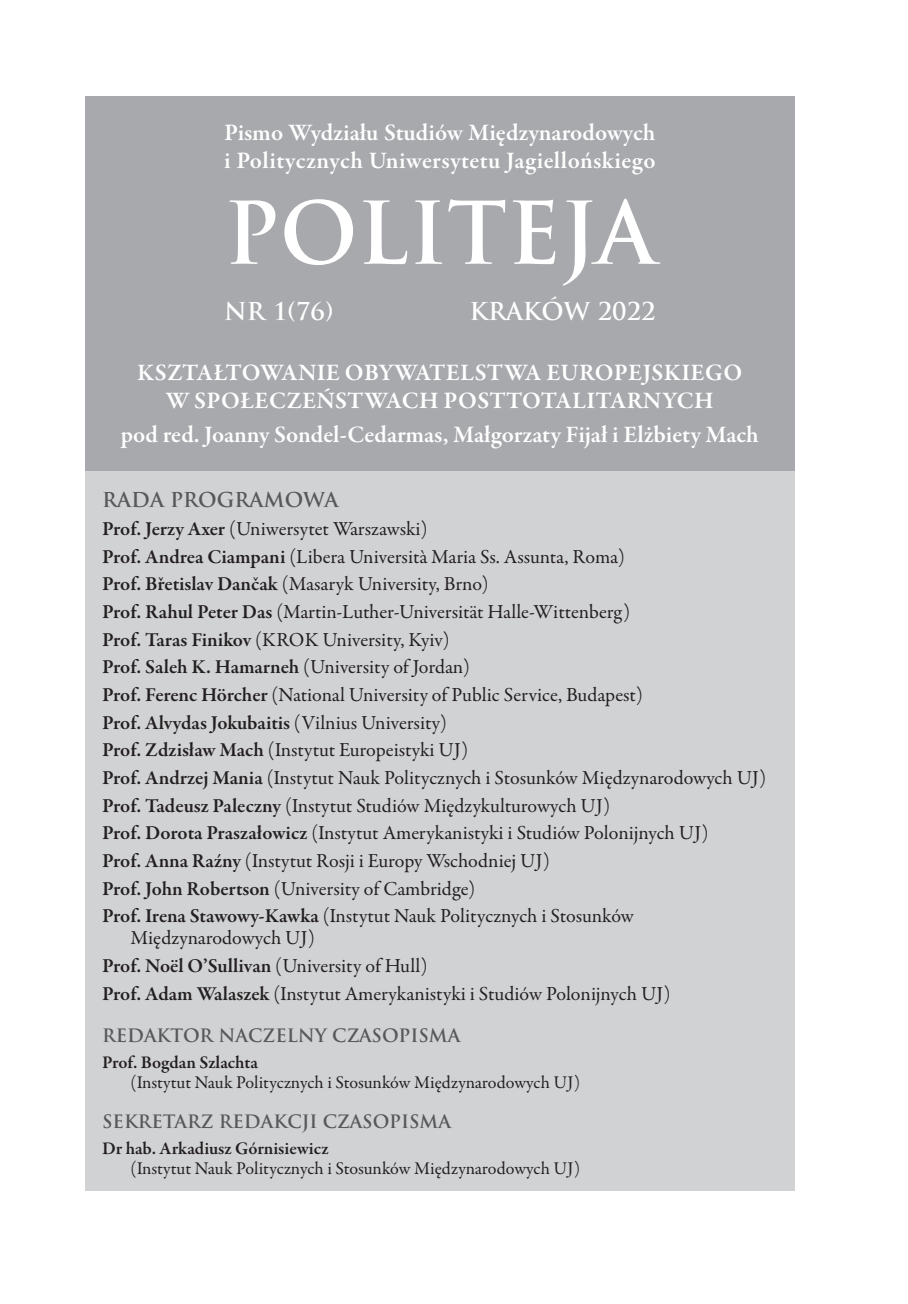
<style>
.page{position:relative;width:908px;height:1304px;background:#fff}
.page>*{position:absolute;margin:0;border:0;box-sizing:border-box;transform-origin:0 0}
.t1{font:700 84px "Trajan Pro";letter-spacing:.005em;color:#fff}
.t2{font:600 24px/28px "Garamond Premr Pro";letter-spacing:.005em;color:#fff}
.t3{font:700 24px "Trajan Pro";color:#fff}
.t4{font:20px/27.6px "Garamond Premr Pro";color:#231f20}
.t5{font:700 20px "Trajan Pro";color:#57585a}
.t6{font:18px "Garamond Premr Pro";color:#231f20}
.t7{font:700 18px "Trajan Pro";color:#57585a}
.t8{font:600 18px "Garamond Premr Pro";color:#231f20}
.s1{font-weight:600}
</style>
<div class="page">
<div style="left:85px;top:351px;width:709px;height:840px;background:#d1d2d4"></div>
<div style="left:85px;top:96px;width:709px;height:375px;background:#a8a9ad"></div>
<p class="t2" style="left:224px;top:119px;width:432px">Pismo Wydziału Studiów Międzynarodowych i Politycznych Uniwersytetu Jagiellońskiego</p>
<h1 class="t1" style="left:224px;top:181px;width:432px">POLITEJA</h1>
<p class="t3" style="left:224px;top:296px;width:111px">NR 1(76)</p>
<p class="t3" style="left:469px;top:296px;width:187px">KRAKÓW 2022</p>
<p class="t2" style="left:137px;top:359px;width:606px;text-align:center">KSZTAŁTOWANIE OBYWATELSTWA EUROPEJSKIEGO<br>W SPOŁECZEŃSTWACH POSTTOTALITARNYCH</p>
<p class="t2" style="left:121px;top:421px;width:639px">pod red. Joanny Sondel-Cedarmas, Małgorzaty Fijał i Elżbiety Mach</p>
<p class="t5" style="left:102px;top:488px;width:237px">RADA PROGRAMOWA</p>
<p class="t4" style="left:102px;top:515px;width:665px"><span class="s1">Prof. Jerzy Axer</span> (Uniwersytet Warszawski)<br><span class="s1">Prof. Andrea Ciampani</span> (Libera Università Maria Ss. Assunta, Roma)<br><span class="s1">Prof. Břetislav Dančak</span> (Masaryk University, Brno)<br><span class="s1">Prof. Rahul Peter Das</span> (Martin-Luther-Universität Halle-Wittenberg)<br><span class="s1">Prof. Taras Finikov</span> (KROK University, Kyiv)<br><span class="s1">Prof. Saleh K. Hamarneh</span> (University of Jordan)<br><span class="s1">Prof. Ferenc Hörcher</span> (National University of Public Service, Budapest)<br><span class="s1">Prof. Alvydas Jokubaitis</span> (Vilnius University)<br><span class="s1">Prof. Zdzisław Mach</span> (Instytut Europeistyki UJ)<br><span class="s1">Prof. Andrzej Mania</span> (Instytut Nauk Politycznych i Stosunków Międzynarodowych UJ)<br><span class="s1">Prof. Tadeusz Paleczny</span> (Instytut Studiów Międzykulturowych UJ)<br><span class="s1">Prof. Dorota Praszałowicz</span> (Instytut Amerykanistyki i Studiów Polonijnych UJ)<br><span class="s1">Prof. Anna Raźny</span> (Instytut Rosji i Europy Wschodniej UJ)<br><span class="s1">Prof. John Robertson</span> (University of Cambridge)<br><span class="s1">Prof. Irena Stawowy-Kawka</span> (Instytut Nauk Politycznych i Stosunków</p>
<p class="t4" style="left:102px;top:925px;width:569px;text-indent:28px">Międzynarodowych UJ)<br><span class="s1">Prof. Noël O’Sullivan</span> (University of Hull)<br><span class="s1">Prof. Adam Walaszek</span> (Instytut Amerykanistyki i Studiów Polonijnych UJ)</p>
<p class="t7" style="left:102px;top:1025px;width:359px">REDAKTOR NACZELNY CZASOPISMA</p>
<p class="t8" style="left:102px;top:1052px;width:157px">Prof. Bogdan Szlachta</p>
<p class="t6" style="left:130px;top:1072px;width:451px">(Instytut Nauk Politycznych i Stosunków Międzynarodowych UJ)</p>
<p class="t7" style="left:102px;top:1110px;width:350px">SEKRETARZ REDAKCJI CZASOPISMA</p>
<p class="t8" style="left:102px;top:1137px;width:228px">Dr hab. Arkadiusz Górnisiewicz</p>
<p class="t6" style="left:130px;top:1157px;width:451px">(Instytut Nauk Politycznych i Stosunków Międzynarodowych UJ)</p>
</div>
